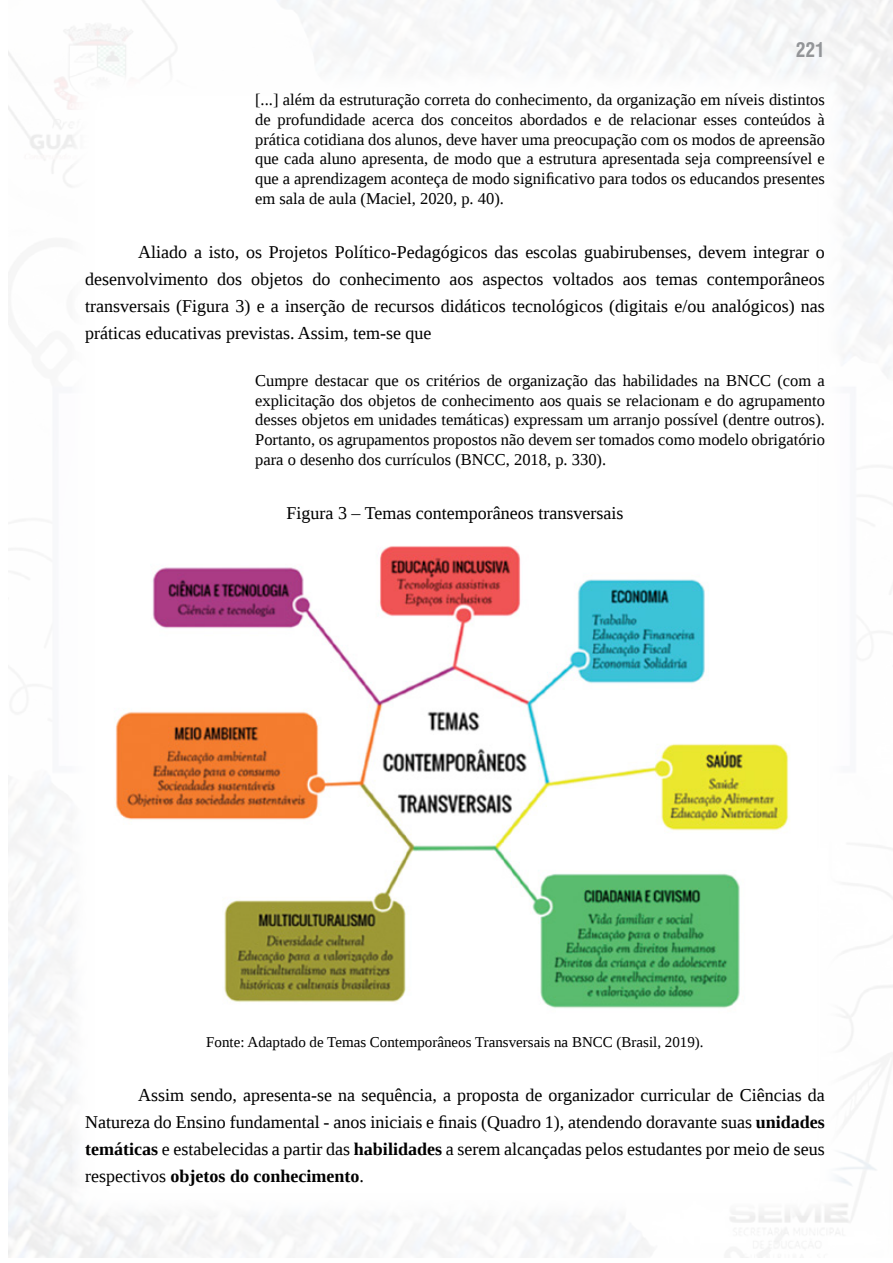
<style>
.page{position:relative;width:893px;height:1263px;background:#fff}
.page>*{position:absolute;margin:0;border:0;box-sizing:border-box;transform-origin:0 0}
.t1{font:700 condensed 19.5px "Swiss 721 BT";color:#939598}
.t2{font:18px/27px "Liberation Serif";color:#000;text-align:justify}
.t3{font:16.5px/19.8px "Liberation Serif";color:#000;text-align:justify}
.t4{font:15px "Liberation Serif";color:#000}
.s1{font-weight:700}
</style>
<div class="page">
<img style="left:114px;top:546px;width:675px;height:462px">
<p class="t1" style="left:796px;top:39px;width:31px">221</p>
<p class="t3" style="left:255px;top:89px;width:571px">[...] além da estruturação correta do conhecimento, da organização em níveis distintos de profundidade acerca dos conceitos abordados e de relacionar esses conteúdos à prática cotidiana dos alunos, deve haver uma preocupação com os modos de apreensão que cada aluno apresenta, de modo que a estrutura apresentada seja compreensível e que a aprendizagem aconteça de modo significativo para todos os educandos presentes em sala de aula (Maciel, 2020, p. 40).</p>
<p class="t2" style="left:85px;top:238px;width:741px;text-indent:53px">Aliado a isto, os Projetos Político-Pedagógicos das escolas guabirubenses, devem integrar o desenvolvimento dos objetos do conhecimento aos aspectos voltados aos temas contemporâneos transversais (Figura 3) e a inserção de recursos didáticos tecnológicos (digitais e/ou analógicos) nas práticas educativas previstas. Assim, tem-se que</p>
<p class="t3" style="left:255px;top:370px;width:571px">Cumpre destacar que os critérios de organização das habilidades na BNCC (com a explicitação dos objetos de conhecimento aos quais se relacionam e do agrupamento desses objetos em unidades temáticas) expressam um arranjo possível (dentre outros).<br>Portanto, os agrupamentos propostos não devem ser tomados como modelo obrigatório para o desenho dos currículos (BNCC, 2018, p. 330).</p>
<p class="t2" style="left:287px;top:499px;width:338px">Figura 3 – Temas contemporâneos transversais</p>
<p class="t4" style="left:206px;top:1032px;width:499px">Fonte: Adaptado de Temas Contemporâneos Transversais na BNCC (Brasil, 2019).</p>
<p class="t2" style="left:85px;top:1081px;width:741px;text-indent:53px">Assim sendo, apresenta-se na sequência, a proposta de organizador curricular de Ciências da Natureza do Ensino fundamental - anos iniciais e finais (Quadro 1), atendendo doravante suas <span class="s1">unidades temáticas</span> e estabelecidas a partir das <span class="s1">habilidades</span> a serem alcançadas pelos estudantes por meio de seus respectivos <span class="s1">objetos do conhecimento</span>.</p>
</div>
